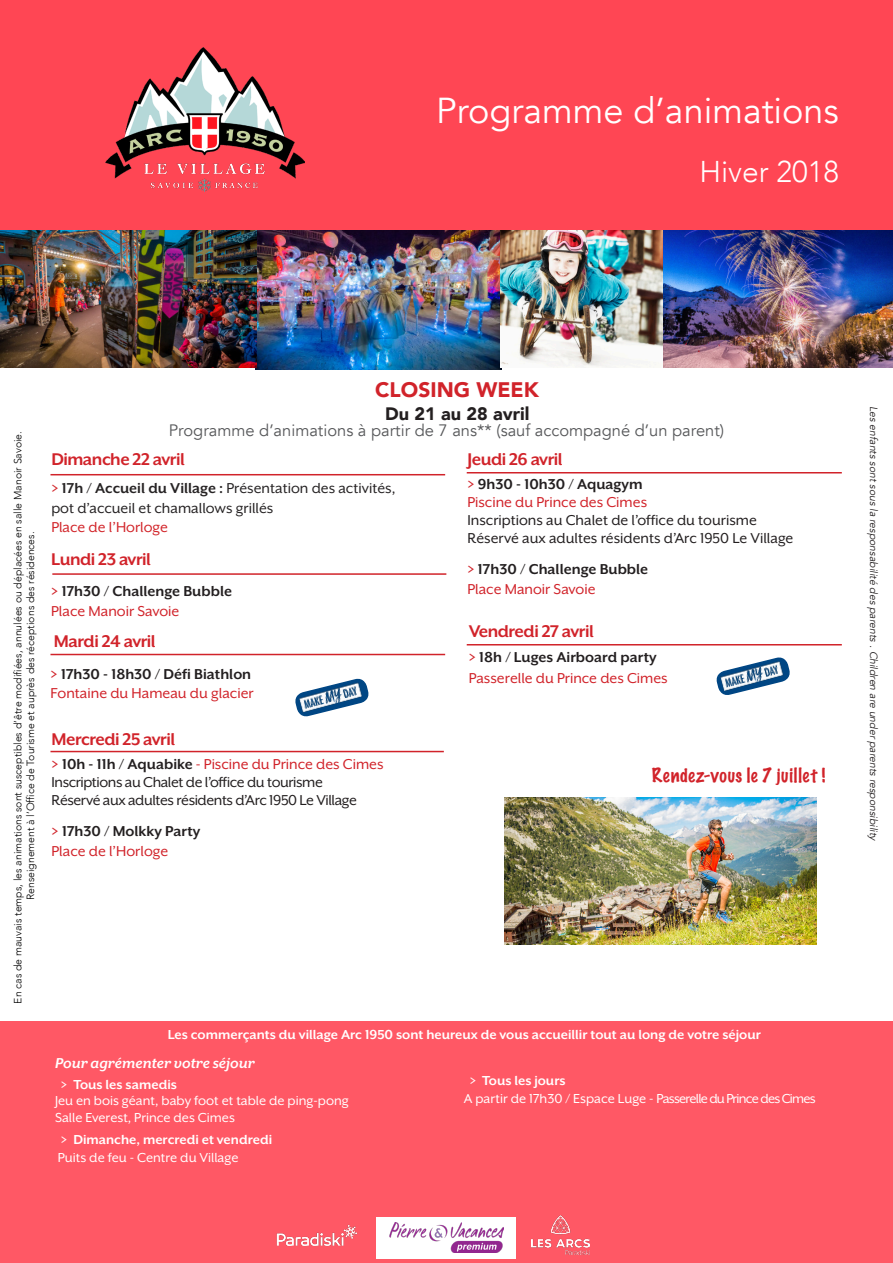
<style>
.page{position:relative;width:893px;height:1263px;background:#fff}
.page>*{position:absolute;margin:0;border:0;box-sizing:border-box;transform-origin:0 0}
.t1{font:36px "Avenir";color:#fff}
.t2{font:300 30px "Avenir";color:#fff}
.t3{font:900 21px "Avenir";color:#d1232a}
.t4{font:700 19.5px "Mr Eaves XL San OT";letter-spacing:-.025em;color:#d1232a}
.t5{font:100 18px "Marker Felt";letter-spacing:.04em;color:#d1232a}
.t6{font:900 18px "Avenir";color:#231f20}
.t7{font:16.5px "Mr Eaves XL San OT";letter-spacing:-.01em;color:#231f20}
.t8{font:16.5px "Mr Eaves XL San OT";color:#d1232a}
.t9{font:700 16.5px "Mr Eaves XL San OT";color:#231f20}
.t10{font:16.5px "Mr Eaves XL San OT";color:#262324}
.t11{font:16.5px "Avenir";color:#57585a}
.t12{font:italic 700 16.5px "Mr Eaves XL San OT";color:#fff}
.t13{font:16.5px "Mr Eaves XL San OT";color:#d2262b}
.t14{font:700 15px "Mr Eaves XL San OT";color:#fff}
.t15{font:15px "Mr Eaves XL San OT";color:#fff}
.t16{font:15px "Mr Eaves XL San OT";letter-spacing:-.05em;color:#fff}
.t17{font:300 10.5px "Avenir";color:#000}
.t18{font:italic 10.5px "Avenir";color:#231f20}
.s1{font-weight:700;color:#d2262b}
.s2{font-weight:700}
.s3{color:#d1232a}
.s4{font-weight:700;color:#231f20}
</style>
<div class="page">
<div style="left:0;top:1022px;width:893px;height:241px;background:#ff5865"></div>
<img style="left:256px;top:230px;width:245px;height:140px">
<img style="left:0;top:230px;width:256px;height:138px">
<img style="left:501px;top:230px;width:162px;height:138px">
<img style="left:663px;top:230px;width:230px;height:138px">
<div style="left:377px;top:1217px;width:139px;height:42px;background:#fff"></div>
<div style="left:0;top:0;width:893px;height:230px;background:#ff4654"></div>
<img style="left:106px;top:47px;width:199px;height:145px">
<hr style="left:50px;top:654px;width:395px;height:1px;background:#d1232a">
<hr style="left:50px;top:751px;width:394px;height:1px;background:#d1232a">
<hr style="left:50px;top:474px;width:395px;height:1px;background:#d1232a">
<hr style="left:52px;top:573px;width:394px;height:2px;background:#d1232a">
<hr style="left:467px;top:472px;width:375px;height:1px;background:#d1232a">
<img style="left:531px;top:1215px;width:59px;height:39px">
<img style="left:276px;top:1224px;width:82px;height:22px">
<img style="left:295px;top:678px;width:74px;height:39px">
<img style="left:701px;top:645px;width:102px;height:50px">
<img style="left:389px;top:1222px;width:115px;height:30px">
<hr style="left:467px;top:644px;width:375px;height:1px;background:#d1232a">
<img style="left:504px;top:798px;width:313px;height:146px">
<p class="t1" style="left:436px;top:89px;width:404px">Programme d’animations</p>
<p class="t2" style="left:699px;top:154px;width:141px">Hiver 2018</p>
<p class="t17" style="left:12px;top:1004px;width:574px;rotate:-90deg">En cas de mauvais temps, les animations sont susceptibles d’être modifiées, annulées ou déplacées en salle Manoir Savoie.</p>
<p class="t17" style="left:24px;top:900px;width:370px;rotate:-90deg">Renseignement à l’Office de Tourisme et auprès des réceptions des résidences.</p>
<p class="t3" style="left:375px;top:372px;width:165px">CLOSING WEEK</p>
<p class="t6" style="left:385px;top:398px;width:146px">Du 21 au 28 avril</p>
<p class="t11" style="left:169px;top:421px;width:557px">Programme d’animations à partir de 7 ans** (sauf accompagné d’un parent)</p>
<p class="t4" style="left:51px;top:449px;width:135px">Dimanche 22 avril</p>
<p class="t10" style="left:51px;top:480px;width:346px"><span class="s1">&gt;</span> <span class="s2">17h / Accueil du Village :</span> Présentation des activités,</p>
<p class="t10" style="left:51px;top:500px;width:224px">pot d’accueil et chamallows grillés</p>
<p class="t13" style="left:51px;top:519px;width:118px">Place de l’Horloge</p>
<p class="t4" style="left:51px;top:549px;width:101px">Lundi 23 avril</p>
<p class="t9" style="left:51px;top:583px;width:182px"><span class="s3">&gt;</span> 17h30 / Challenge Bubble</p>
<p class="t8" style="left:51px;top:602px;width:130px">Place Manoir Savoie</p>
<p class="t4" style="left:54px;top:631px;width:103px">Mardi 24 avril</p>
<p class="t9" style="left:51px;top:665px;width:202px"><span class="s3">&gt;</span> 17h30 - 18h30 / Défi Biathlon</p>
<p class="t8" style="left:51px;top:685px;width:205px">Fontaine du Hameau du glacier</p>
<p class="t4" style="left:52px;top:729px;width:125px">Mercredi 25 avril</p>
<p class="t8" style="left:52px;top:755px;width:334px"><span class="s2">&gt;</span> <span class="s4">10h - 11h / Aquabike</span> - Piscine du Prince des Cimes</p>
<p class="t7" style="left:52px;top:773px;width:273px">Inscriptions au Chalet de l’office du tourisme</p>
<p class="t7" style="left:52px;top:791px;width:307px">Réservé aux adultes résidents d’Arc 1950 Le Village</p>
<p class="t9" style="left:52px;top:823px;width:150px"><span class="s3">&gt;</span> 17h30 / Molkky Party</p>
<p class="t8" style="left:52px;top:842px;width:118px">Place de l’Horloge</p>
<p class="t4" style="left:467px;top:449px;width:97px">Jeudi 26 avril</p>
<p class="t9" style="left:467px;top:476px;width:177px"><span class="s3">&gt;</span> 9h30 - 10h30 / Aquagym</p>
<p class="t8" style="left:467px;top:494px;width:181px">Piscine du Prince des Cimes</p>
<p class="t7" style="left:467px;top:512px;width:291px">Inscriptions au Chalet de l’office du tourisme</p>
<p class="t7" style="left:467px;top:530px;width:327px">Réservé aux adultes résidents d’Arc 1950 Le Village</p>
<p class="t9" style="left:467px;top:561px;width:182px"><span class="s3">&gt;</span> 17h30 / Challenge Bubble</p>
<p class="t8" style="left:467px;top:581px;width:130px">Place Manoir Savoie</p>
<p class="t4" style="left:469px;top:621px;width:127px">Vendredi 27 avril</p>
<p class="t9" style="left:469px;top:649px;width:190px"><span class="s3">&gt;</span> 18h / Luges Airboard party</p>
<p class="t8" style="left:469px;top:670px;width:201px">Passerelle du Prince des Cimes</p>
<p class="t5" style="left:652px;top:761px;width:175px">Rendez-vous le 7 juillet !</p>
<p class="t14" style="left:168px;top:1027px;width:595px">Les commerçants du village Arc 1950 sont heureux de vous accueillir tout au long de votre séjour</p>
<p class="t12" style="left:55px;top:1054px;width:202px">Pour agrémenter votre séjour</p>
<p class="t14" style="left:61px;top:1077px;width:117px">&gt; Tous les samedis</p>
<p class="t15" style="left:55px;top:1093px;width:295px">Jeu en bois géant, baby foot et table de ping-pong</p>
<p class="t15" style="left:55px;top:1110px;width:181px">Salle Everest, Prince des Cimes</p>
<p class="t14" style="left:61px;top:1132px;width:213px">&gt; Dimanche, mercredi et vendredi</p>
<p class="t15" style="left:58px;top:1150px;width:182px">Puits de feu - Centre du Village</p>
<p class="t14" style="left:470px;top:1072px;width:97px">&gt; Tous les jours</p>
<p class="t16" style="left:464px;top:1090px;width:353px">A partir de 17h30 / Espace Luge - Passerelle du Prince des Cimes</p>
<p class="t18" style="left:880px;top:406px;width:438px;rotate:90deg">Les enfants sont sous la responsabilité des parents . Children are under parents responsibility</p>
</div>
